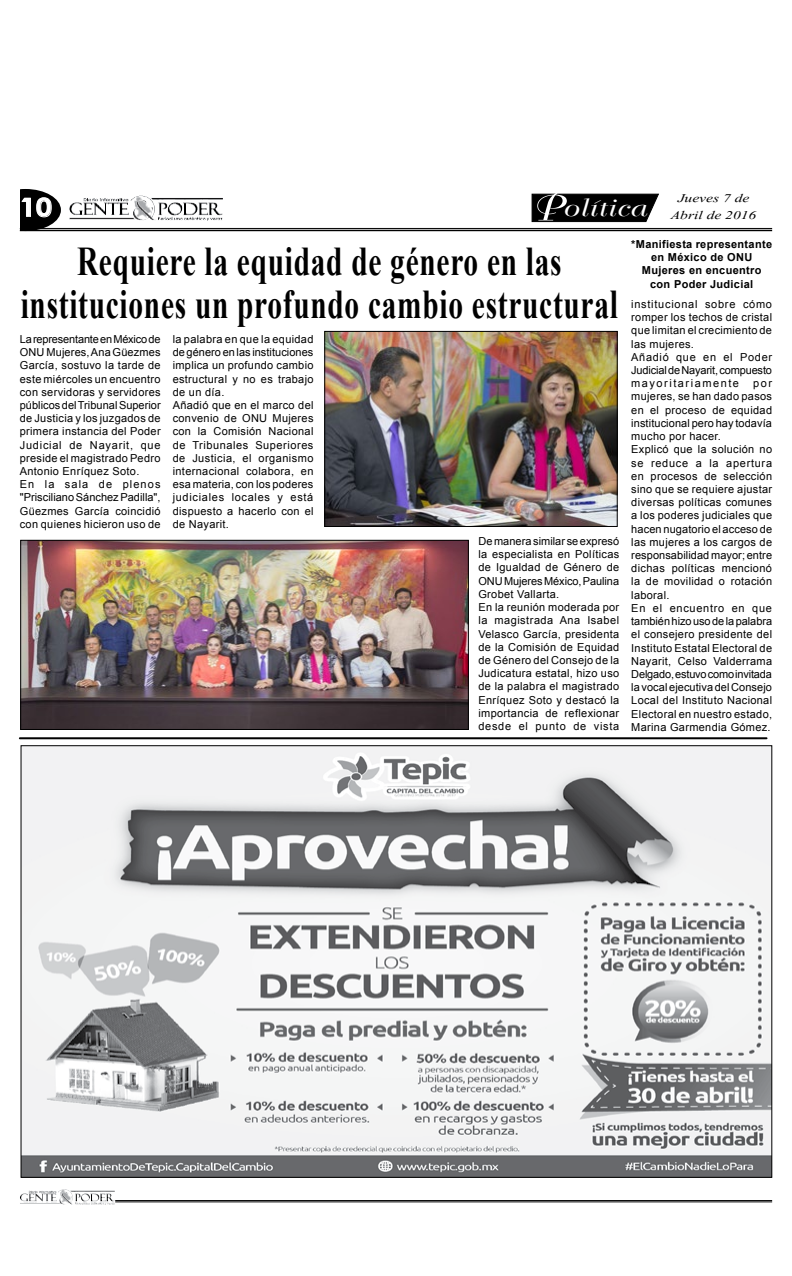
<style>
.page{position:relative;width:792px;height:1276px;background:#fff}
.page>*{position:absolute;margin:0;border:0;box-sizing:border-box;transform-origin:0 0}
.t1{font:700 40.8px/43px "Times New Roman";letter-spacing:.025em;color:#000;text-align:center;scale:.72 1}
.t2{font:700 25.2px "Century Gothic";color:#fff;scale:1.14 1}
.t3{font:24px "Bellevue";letter-spacing:.03em;color:#fff;scale:1.29 1}
.t4{font:14.6px "Vijaya";color:#000;scale:1.32 1}
.t5{font:11px/13.2px "Arial";letter-spacing:.03em;color:#000}
.t6{font:700 11px/13.2px "Arial";letter-spacing:.03em;color:#000;text-align:center}
</style>
<div class="page">
<hr style="left:115px;top:1200px;width:657px;height:1px;background:#000">
<hr style="left:115px;top:1201px;width:657px;height:1px;background:#000">
<img style="left:130px;top:196px;width:24px;height:20px">
<svg style="left:667px;top:227px;width:92px;height:5px"></svg>
<svg style="left:20px;top:189px;width:41px;height:41px"></svg>
<hr style="left:20px;top:228px;width:752px;height:1px;background:#000">
<hr style="left:20px;top:230px;width:752px;height:1px;background:#000">
<img style="left:58px;top:1189px;width:14px;height:13px">
<svg style="left:531px;top:193px;width:128px;height:30px;background:#282828"></svg>
<img style="left:23px;top:747px;width:747px;height:428px">
<hr style="left:20px;top:737px;width:747px;height:2px;background:#000">
<img style="left:22px;top:542px;width:445px;height:186px">
<div style="left:20px;top:540px;width:449px;height:190px;border:1px solid #000"></div>
<img style="left:326px;top:333px;width:290px;height:192px">
<div style="left:324px;top:331px;width:294px;height:196px;border:1px solid #000"></div>
<h2 class="t2" style="left:20px;top:188px;width:30px">10</h2>
<h3 class="t3" style="left:561px;top:195px;width:66px">olítica</h3>
<h3 class="t4" style="left:678px;top:186px;width:56px">Jueves 7 de</h3>
<h3 class="t4" style="left:671px;top:204px;width:66px">Abril de 2016</h3>
<h1 class="t1" style="left:21px;top:238px;width:831px">Requiere la equidad de género en las instituciones un profundo cambio estructural</h1>
<p class="t5" style="left:20px;top:332px;width:142px">La representante en México de<br>ONU Mujeres, Ana Güezmes<br>García, sostuvo la tarde de este miércoles un encuentro con servidoras y servidores públicos del Tribunal Superior de Justicia y los juzgados de primera instancia del Poder<br>Judicial de Nayarit, que preside el magistrado Pedro<br>Antonio Enríquez Soto.<br>En la sala de plenos "Prisciliano Sánchez Padilla",<br>Güezmes García coincidió con quienes hicieron uso de</p>
<p class="t5" style="left:173px;top:332px;width:142px">la palabra en que la equidad de género en las instituciones implica un profundo cambio estructural y no es trabajo de un día.<br>Añadió que en el marco del convenio de ONU Mujeres con la Comisión Nacional de Tribunales Superiores de Justicia, el organismo internacional colabora, en esa materia, con los poderes judiciales locales y está dispuesto a hacerlo con el de Nayarit.</p>
<p class="t5" style="left:478px;top:534px;width:142px">De manera similar se expresó la especialista en Políticas de Igualdad de Género de<br>ONU Mujeres México, Paulina<br>Grobet Vallarta.<br>En la reunión moderada por la magistrada Ana Isabel<br>Velasco García, presidenta de la Comisión de Equidad de Género del Consejo de la<br>Judicatura estatal, hizo uso de la palabra el magistrado<br>Enríquez Soto y destacó la importancia de reflexionar desde el punto de vista</p>
<p class="t6" style="left:631px;top:238px;width:142px">*Manifiesta representante en México de ONU<br>Mujeres en encuentro con Poder Judicial</p>
<p class="t5" style="left:631px;top:297px;width:142px">institucional sobre cómo romper los techos de cristal que limitan el crecimiento de las mujeres.<br>Añadió que en el Poder<br>Judicial de Nayarit, compuesto mayoritariamente</p>
<p class="t5" style="left:631px;top:377px;width:142px;text-indent:122px">por mujeres, se han dado pasos en el proceso de equidad institucional pero hay todavía mucho por hacer.<br>Explicó que la solución no se reduce a la apertura en procesos de selección sino que se requiere ajustar diversas políticas comunes a los poderes judiciales que hacen nugatorio el acceso de las mujeres a los cargos de responsabilidad mayor; entre dichas políticas mencionó la de movilidad o rotación laboral.<br>En el encuentro en que también hizo uso de la palabra el consejero presidente del<br>Instituto Estatal Electoral de<br>Nayarit, Celso Valderrama<br>Delgado, estuvo como invitada la vocal ejecutiva del Consejo<br>Local del Instituto Nacional<br>Electoral en nuestro estado,<br>Marina Garmendia Gómez.</p>
</div>
